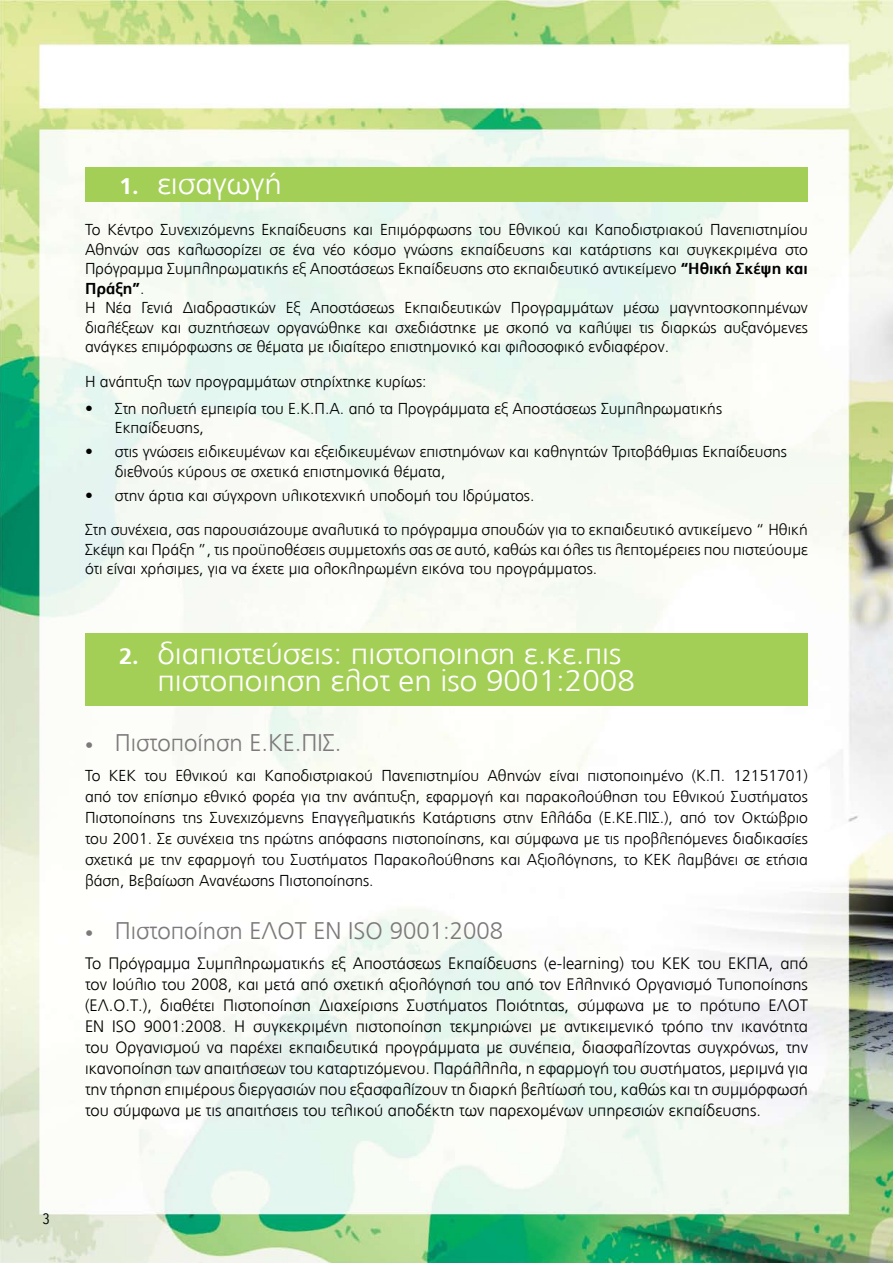
<style>
.page{position:relative;width:893px;height:1263px;background:#fff}
.page>*{position:absolute;margin:0;border:0;box-sizing:border-box;transform-origin:0 0}
.t1{font:300 30px/27px "PF Catalog";color:#fff;scale:1.05 1}
.t2{font:300 24px "PF Catalog";color:#7d797b}
.t3{font:300 16.5px/21px "PF Catalog";color:#000;text-align:justify}
.t4{font:300 15.75px/19.5px "PF Catalog";color:#000}
.t5{font:300 15px "PF Transit Condensed";color:#000}
.s1{font-weight:700;font-size:22.5px}
.s2{font-weight:700}
.s3{font-size:16.5px}
</style>
<div class="page">
<img style="left:0;top:0;width:893px;height:1263px">
<div style="left:85px;top:168px;width:723px;height:34px;background:#a4cf57"></div>
<div style="left:85px;top:634px;width:723px;height:72px;background:#a4cf57"></div>
<h1 class="t1" style="left:119px;top:171px;width:157px"><span class="s1">1.</span> εισαγωγή</h1>
<p class="t4" style="left:85px;top:220px;width:724px">Το Κέντρο Συνεχιζόμενης Εκπαίδευσης και Επιμόρφωσης του Εθνικού και Καποδιστριακού Πανεπιστημίου Αθηνών σας καλωσορίζει σε ένα νέο κόσμο γνώσης εκπαίδευσης και κατάρτισης και συγκεκριμένα στο Πρόγραμμα Συμπληρωματικής εξ Αποστάσεως Εκπαίδευσης στο εκπαιδευτικό αντικείμενο <span class="s2">“Ηθική Σκέψη και Πράξη”</span>.<br>Η Νέα Γενιά Διαδραστικών Εξ Αποστάσεως Εκπαιδευτικών Προγραμμάτων μέσω μαγνητοσκοπημένων διαλέξεων και συζητήσεων οργανώθηκε και σχεδιάστηκε με σκοπό να καλύψει τις διαρκώς αυξανόμενες ανάγκες επιμόρφωσης σε θέματα με ιδιαίτερο επιστημονικό και φιλοσοφικό ενδιαφέρον.</p>
<p class="t4" style="left:85px;top:372px;width:343px">Η ανάπτυξη των προγραμμάτων στηρίχτηκε κυρίως:</p>
<p class="t4" style="left:115px;top:399px;width:609px;text-indent:-30px">• Στη πολυετή εμπειρία του Ε.Κ.Π.Α. από τα Προγράμματα εξ Αποστάσεως Συμπληρωματικής<br>Εκπαίδευσης,</p>
<p class="t4" style="left:115px;top:442px;width:674px;text-indent:-30px">• στις γνώσεις ειδικευμένων και εξειδικευμένων επιστημόνων και καθηγητών Τριτοβάθμιας Εκπαίδευσης διεθνούς κύρους σε σχετικά επιστημονικά θέματα,</p>
<p class="t4" style="left:85px;top:478px;width:724px;line-height:34.5px">• στην άρτια και σύγχρονη υλικοτεχνική υποδομή του Ιδρύματος.<br>Στη συνέχεια, σας παρουσιάζουμε αναλυτικά το πρόγραμμα σπουδών για το εκπαιδευτικό αντικείμενο “ Ηθική</p>
<p class="t4" style="left:85px;top:540px;width:724px">Σκέψη και Πράξη ”, τις προϋποθέσεις συμμετοχής σας σε αυτό, καθώς και όλες τις λεπτομέρειες που πιστεύουμε ότι είναι χρήσιμες, για να έχετε μια ολοκληρωμένη εικόνα του προγράμματος.</p>
<h1 class="t1" style="left:157px;top:641px;width:456px;text-indent:-38px"><span class="s1">2.</span> διαπιστεύσεις: πιστοποιηση ε.κε.πις πιστοποιηση ελοτ en iso 9001:2008</h1>
<h2 class="t2" style="left:85px;top:729px;width:258px"><span class="s3">•</span> Πιστοποίηση Ε.ΚΕ.ΠΙΣ.</h2>
<p class="t4" style="left:85px;top:765px;width:724px;line-height:21px;text-align:justify">Το ΚΕΚ του Εθνικού και Καποδιστριακού Πανεπιστημίου Αθηνών είναι πιστοποιημένο (Κ.Π. 12151701) από τον επίσημο εθνικό φορέα για την ανάπτυξη, εφαρμογή και παρακολούθηση του Εθνικού Συστήματος Πιστοποίησης της Συνεχιζόμενης Επαγγελματικής Κατάρτισης στην Ελλάδα (Ε.ΚΕ.ΠΙΣ.), από τον Οκτώβριο του 2001. Σε συνέχεια της πρώτης απόφασης πιστοποίησης, και σύμφωνα με τις προβλεπόμενες διαδικασίες σχετικά με την εφαρμογή του Συστήματος Παρακολούθησης και Αξιολόγησης, το ΚΕΚ λαμβάνει σε ετήσια βάση, Βεβαίωση Ανανέωσης Πιστοποίησης.</p>
<h2 class="t2" style="left:85px;top:917px;width:420px"><span class="s3">•</span> Πιστοποίηση ΕΛΟΤ EN ISO 9001:2008</h2>
<p class="t3" style="left:85px;top:953px;width:724px">Το Πρόγραμμα Συμπληρωματικής εξ Αποστάσεως Εκπαίδευσης (e-learning) του ΚΕΚ του ΕΚΠΑ, από τον Ιούλιο του 2008, και μετά από σχετική αξιολόγησή του από τον Ελληνικό Οργανισμό Τυποποίησης (ΕΛ.Ο.Τ.), διαθέτει Πιστοποίηση Διαχείρισης Συστήματος Ποιότητας, σύμφωνα με το πρότυπο ΕΛΟΤ EN ISO 9001:2008. Η συγκεκριμένη πιστοποίηση τεκμηριώνει με αντικειμενικό τρόπο την ικανότητα του Οργανισμού να παρέχει εκπαιδευτικά προγράμματα με συνέπεια, διασφαλίζοντας συγχρόνως, την ικανοποίηση των απαιτήσεων του καταρτιζόμενου. Παράλληλα, η εφαρμογή του συστήματος, μεριμνά για την τήρηση επιμέρους διεργασιών που εξασφαλίζουν τη διαρκή βελτίωσή του, καθώς και τη συμμόρφωσή του σύμφωνα με τις απαιτήσεις του τελικού αποδέκτη των παρεχομένων υπηρεσιών εκπαίδευσης.</p>
<p class="t5" style="left:43px;top:1210px;width:9px">3</p>
</div>
